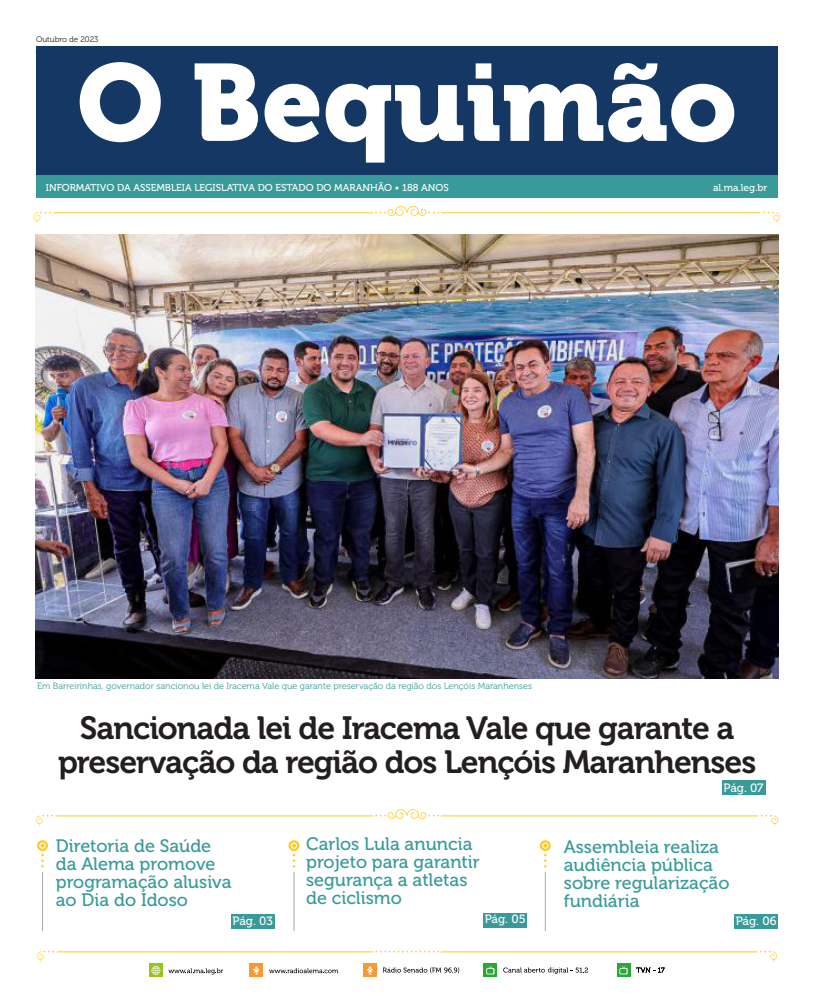
<style>
.page{position:relative;width:814px;height:993px;background:#fff}
.page>*{position:absolute;margin:0;border:0;box-sizing:border-box;transform-origin:0 0}
.No_Spacing{font:32px/34px "Museo 700";letter-spacing:-.03em;color:#231f20;text-align:center}
.No_Spacing-2{font:18px/18px "Museo 500";color:#389b99}
.No_Spacing-3{font:12px "Museo 500";letter-spacing:-.005em;color:#fff}
.t1{font:10px "Museo 500";color:#fff}
.Legendas{font:9px "Museo 300";color:#389d99}
.t2{font:8px "Museo 300";color:#231f20}
</style>
<div class="page">
<svg style="left:617px;top:963px;width:13px;height:13px"></svg>
<svg style="left:619px;top:965px;width:8px;height:9px"></svg>
<svg style="left:636px;top:967px;width:28px;height:5px"></svg>
<svg style="left:484px;top:963px;width:13px;height:13px"></svg>
<svg style="left:486px;top:965px;width:8px;height:9px"></svg>
<div style="left:363px;top:963px;width:13px;height:13px;background:#f59a34"></div>
<svg style="left:367px;top:966px;width:6px;height:8px"></svg>
<svg style="left:383px;top:967px;width:76px;height:5px"></svg>
<div style="left:250px;top:963px;width:13px;height:13px;background:#f59a34"></div>
<svg style="left:254px;top:966px;width:5px;height:8px"></svg>
<svg style="left:269px;top:968px;width:69px;height:5px"></svg>
<svg style="left:149px;top:963px;width:13px;height:13px"></svg>
<svg style="left:151px;top:965px;width:9px;height:9px"></svg>
<svg style="left:168px;top:968px;width:55px;height:6px"></svg>
<svg style="left:503px;top:967px;width:85px;height:6px"></svg>
<hr style="left:57px;top:951px;width:316px;height:1px;background:#fc0">
<svg style="left:37px;top:950px;width:17px;height:11px"></svg>
<svg style="left:375px;top:950px;width:64px;height:2px"></svg>
<hr style="left:440px;top:951px;width:317px;height:1px;background:#fc0">
<svg style="left:759px;top:950px;width:18px;height:11px"></svg>
<hr style="left:35px;top:52px;width:722px;height:1px;background:#fc0">
<div style="left:36px;top:46px;width:742px;height:130px;background:#153763"></div>
<svg style="left:80px;top:62px;width:654px;height:100px"></svg>
<div style="left:36px;top:175px;width:742px;height:23px;background:#389b99"></div>
<div style="left:722px;top:780px;width:43px;height:14px;background:#389b99"></div>
<div style="left:734px;top:914px;width:44px;height:14px;background:#389b99"></div>
<div style="left:483px;top:912px;width:43px;height:14px;background:#389b99"></div>
<div style="left:232px;top:914px;width:43px;height:14px;background:#389b99"></div>
<hr style="left:54px;top:212px;width:319px;height:1px;background:#feca26">
<svg style="left:34px;top:212px;width:17px;height:11px"></svg>
<hr style="left:441px;top:212px;width:319px;height:1px;background:#feca26">
<svg style="left:763px;top:212px;width:17px;height:11px"></svg>
<svg style="left:375px;top:206px;width:64px;height:10px"></svg>
<hr style="left:56px;top:815px;width:317px;height:1px;background:#feca26">
<svg style="left:36px;top:814px;width:17px;height:11px"></svg>
<hr style="left:441px;top:815px;width:317px;height:1px;background:#feca26">
<svg style="left:761px;top:814px;width:17px;height:11px"></svg>
<svg style="left:375px;top:809px;width:64px;height:9px"></svg>
<svg style="left:37px;top:840px;width:11px;height:27px"></svg>
<hr style="left:42px;top:871px;width:1px;height:59px;background:#a7aaaa">
<svg style="left:288px;top:840px;width:11px;height:27px"></svg>
<hr style="left:293px;top:871px;width:1px;height:59px;background:#a7aaaa">
<svg style="left:540px;top:840px;width:10px;height:27px"></svg>
<hr style="left:545px;top:871px;width:1px;height:59px;background:#a7aaaa">
<img style="left:36px;top:234px;width:742px;height:444px">
<p class="t2" style="left:36px;top:35px;width:64px">Outubro de 2023</p>
<p class="t1" style="left:46px;top:182px;width:404px">INFORMATIVO DA ASSEMBLEIA LEGISLATIVA DO ESTADO DO MARANHÃO • 188 ANOS</p>
<p class="t1" style="left:713px;top:182px;width:56px">al.ma.leg.br</p>
<p class="Legendas" style="left:37px;top:680px;width:496px">Em Barreirinhas, governador sancionou lei de Iracema Vale que garante preservação da região dos Lençóis Maranhenses</p>
<p class="No_Spacing" style="left:58px;top:711px;width:700px">Sancionada lei de Iracema Vale que garante a preservação da região dos Lençóis Maranhenses</p>
<p class="No_Spacing-2" style="left:56px;top:836px;width:177px">Diretoria de Saúde da Alema promove programação alusiva ao Dia do Idoso</p>
<p class="No_Spacing-2" style="left:306px;top:834px;width:175px">Carlos Lula anuncia projeto para garantir segurança a atletas</p>
<p class="No_Spacing-2" style="left:306px;top:888px;width:97px">de ciclismo</p>
<p class="No_Spacing-3" style="left:723px;top:780px;width:41px">Pág. 07</p>
<p class="No_Spacing-2" style="left:564px;top:837px;width:167px">Assembleia realiza audiência pública sobre regularização fundiária</p>
<p class="No_Spacing-3" style="left:232px;top:914px;width:42px">Pág. 03</p>
<p class="No_Spacing-3" style="left:484px;top:912px;width:42px">Pág. 05</p>
<p class="No_Spacing-3" style="left:735px;top:914px;width:42px">Pág. 06</p>
</div>
